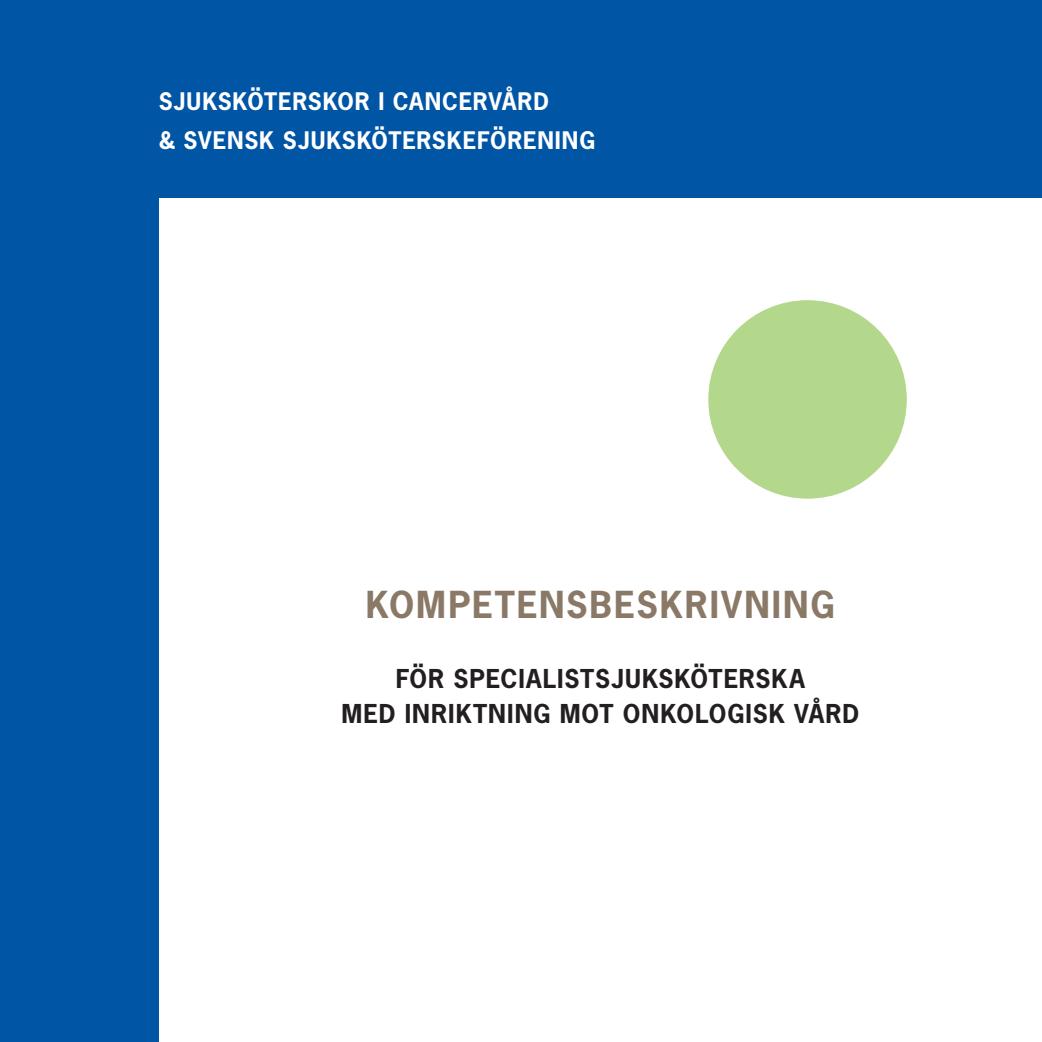
<style>
.page{position:relative;width:1042px;height:1042px;background:#fff}
.page>*{position:absolute;margin:0;border:0;box-sizing:border-box;transform-origin:0 0}
.Rubrik_Framsida{font:700 35px "News Gothic Std";letter-spacing:.05em;color:#8a7966}
.Underrubrik_fram_och{font:700 24.5px "News Gothic Std";letter-spacing:.035em;color:#231f20}
.Underrubrik_fram_och-2{font:700 22.75px "News Gothic Std";letter-spacing:.035em;color:#fff}
</style>
<div class="page">
<div style="left:0;top:0;width:1042px;height:198px;background:#0155a5"></div>
<div style="left:708px;top:300px;width:199px;height:199px;background:#b3d78b;border-radius:50%"></div>
<div style="left:0;top:0;width:159px;height:1042px;background:#0155a5"></div>
<p class="Underrubrik_fram_och-2" style="left:159px;top:86px;width:392px">SJUKSKÖTERSKOR I CANCERVÅRD</p>
<p class="Underrubrik_fram_och-2" style="left:159px;top:125px;width:438px">&amp; SVENSK SJUKSKÖTERSKEFÖRENING</p>
<p class="Rubrik_Framsida" style="left:366px;top:582px;width:470px">KOMPETENSBESKRIVNING</p>
<p class="Underrubrik_fram_och" style="left:396px;top:663px;width:411px">FÖR SPECIALISTSJUKSKÖTERSKA</p>
<p class="Underrubrik_fram_och" style="left:341px;top:698px;width:519px">MED INRIKTNING MOT ONKOLOGISK VÅRD</p>
</div>
